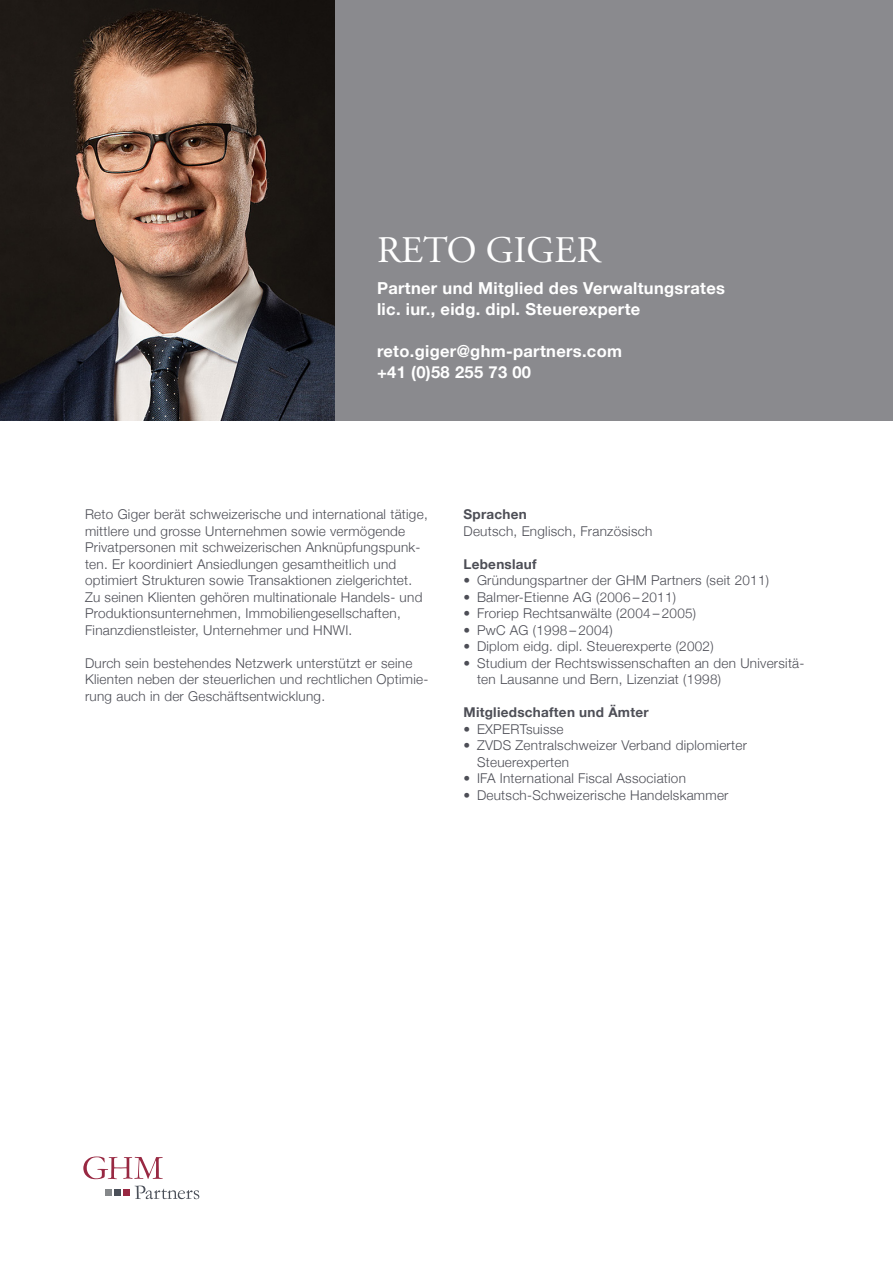
<style>
.page{position:relative;width:893px;height:1263px;background:#fff}
.page>*{position:absolute;margin:0;border:0;box-sizing:border-box;transform-origin:0 0}
.t1{font:37.5px "Adobe Garamond Pro";color:#fff}
.t2{font:700 16.5px/21px "Helvetica Neue";letter-spacing:.02em;color:#fff}
.t3{font:300 13.5px/16.5px "Helvetica Neue";letter-spacing:.02em;color:#4d4e56}
.t4{font:700 13.5px "Helvetica Neue";letter-spacing:.02em;color:#4d4e56}
</style>
<div class="page">
<div style="left:334px;top:0;width:559px;height:421px;background:#8a8a8e"></div>
<svg style="left:135px;top:1185px;width:64px;height:14px"></svg>
<svg style="left:83px;top:1156px;width:80px;height:23px"></svg>
<div style="left:124px;top:1189px;width:6px;height:7px;background:#982842"></div>
<div style="left:114px;top:1189px;width:7px;height:7px;background:#4b5059"></div>
<div style="left:105px;top:1189px;width:6px;height:7px;background:#85888a"></div>
<img style="left:0;top:0;width:334px;height:421px">
<h1 class="t1" style="left:377px;top:228px;width:225px">RETO GIGER</h1>
<p class="t2" style="left:377px;top:278px;width:350px">Partner und Mitglied des Verwaltungsrates lic. iur., eidg. dipl. Steuerexperte</p>
<p class="t2" style="left:377px;top:341px;width:247px">reto.giger@ghm-partners.com +41 (0)58 255 73 00</p>
<p class="t3" style="left:85px;top:505px;width:344px">Reto Giger berät schweizerische und international tätige, mittlere und grosse Unternehmen sowie vermögende Privatpersonen mit schweizerischen Anknüpfungspunk&shy;ten. Er koordiniert Ansiedlungen gesamtheitlich und optimiert Strukturen sowie Transaktionen zielgerichtet.<br>Zu seinen Klienten gehören multinationale Handels- und Produktionsunternehmen, Immobiliengesellschaften, Finanzdienstleister, Unternehmer und HNWI.</p>
<p class="t3" style="left:85px;top:653px;width:345px">Durch sein bestehendes Netzwerk unterstützt er seine<br>Klienten neben der steuerlichen und rechtlichen Optimie&shy;rung auch in der Geschäftsentwicklung.</p>
<p class="t4" style="left:463px;top:504px;width:65px">Sprachen</p>
<p class="t3" style="left:463px;top:522px;width:190px">Deutsch, Englisch, Französisch</p>
<p class="t4" style="left:463px;top:553px;width:75px">Lebenslauf</p>
<p class="t3" style="left:463px;top:571px;width:307px">• Gründungspartner der GHM Partners (seit 2011)</p>
<p class="t3" style="left:463px;top:588px;width:214px">• Balmer-Etienne AG (2006 – 2011)</p>
<p class="t3" style="left:463px;top:604px;width:234px">• Froriep Rechtsanwälte (2004 – 2005)</p>
<p class="t3" style="left:463px;top:621px;width:151px">• PwC AG (1998 – 2004)</p>
<p class="t3" style="left:463px;top:637px;width:252px">• Diplom eidg. dipl. Steuerexperte (2002)</p>
<p class="t3" style="left:477px;top:654px;width:329px;text-indent:-14px">• Studium der Rechtswissenschaften an den Universitä&shy;ten Lausanne und Bern, Lizenziat (1998)</p>
<p class="t4" style="left:463px;top:702px;width:187px">Mitgliedschaften und Ämter</p>
<p class="t3" style="left:463px;top:720px;width:102px">• EXPERTsuisse</p>
<p class="t3" style="left:477px;top:736px;width:271px;text-indent:-14px">• ZVDS Zentralschweizer Verband diplomierter<br>Steuerexperten</p>
<p class="t3" style="left:463px;top:769px;width:224px">• IFA International Fiscal Association</p>
<p class="t3" style="left:463px;top:786px;width:266px">• Deutsch-Schweizerische Handelskammer</p>
</div>
